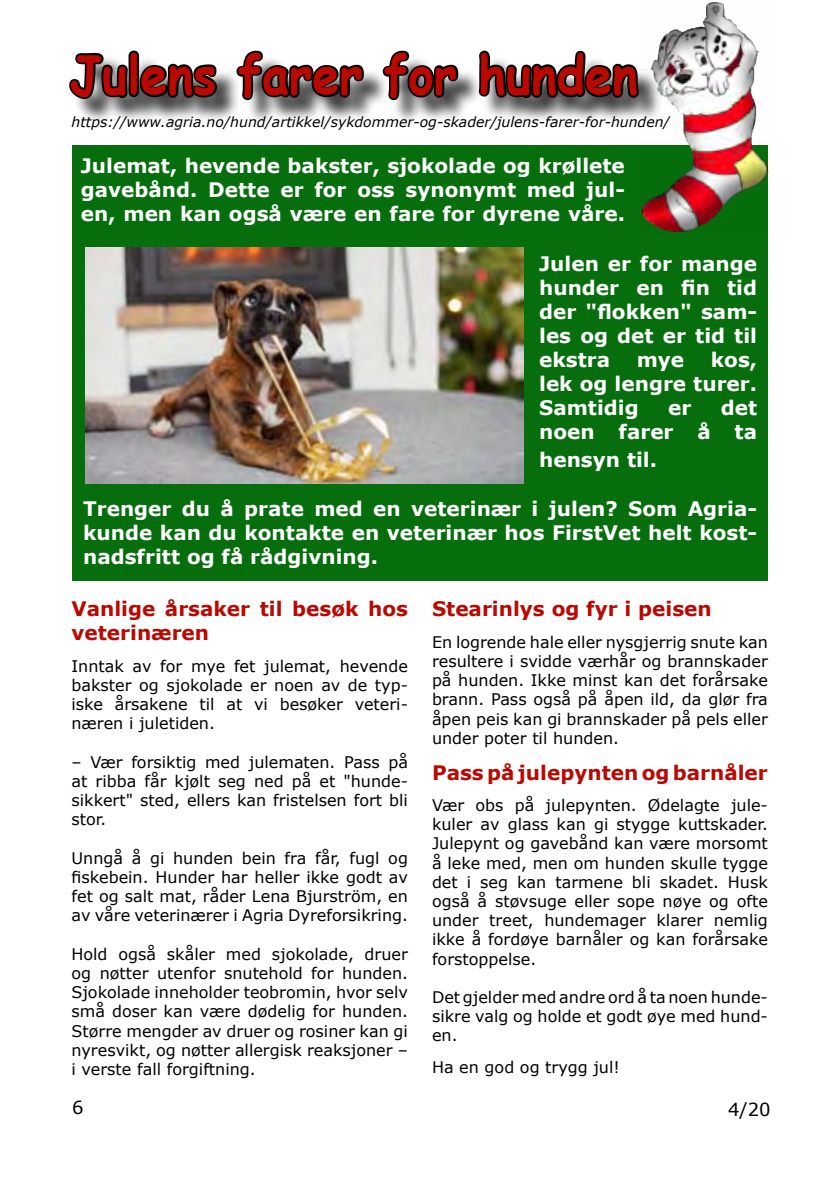
<style>
.page{position:relative;width:840px;height:1191px;background:#fff}
.page>*{position:absolute;margin:0;border:0;box-sizing:border-box;transform-origin:0 0}
.t1{font:700 52.8px "Comic Sans MS";color:#b90902;scale:.92 1}
.t2{font:700 20px/24px "Verdana";color:#fff;text-align:justify}
.t3{font:700 20px/24px "Verdana";color:#b90902}
.t4{font:18px "Verdana";color:#000}
.t5{font:16px/19.2px "Verdana";color:#000;text-align:justify}
.t6{font:italic 14px "Verdana";color:#000}
</style>
<div class="page">
<div style="left:72px;top:145px;width:695px;height:436px;background:#066e0c"></div>
<div style="left:72px;top:54px;width:591px;height:71px;background:#000;opacity:.75"></div>
<svg style="left:69px;top:50px;width:150px;height:75px"></svg>
<svg style="left:234px;top:50px;width:131px;height:75px"></svg>
<svg style="left:380px;top:50px;width:80px;height:75px"></svg>
<svg style="left:475px;top:50px;width:148px;height:75px"></svg>
<img style="left:85px;top:247px;width:438px;height:237px">
<div style="left:623px;top:0;width:163px;height:234px;background:#000;opacity:.5"></div>
<h1 class="t1" style="left:70px;top:36px;width:618px">Julens farer for hunden</h1>
<p class="t6" style="left:71px;top:113px;width:599px">https://www.agria.no/hund/artikkel/sykdommer-og-skader/julens-farer-for-hunden/</p>
<p class="t2" style="left:81px;top:153px;width:545px">Julemat, hevende bakster, sjokolade og krøllete gavebånd. Dette er for oss synonymt med jul&shy;en, men kan også være en fare for dyrene våre.</p>
<p class="t2" style="left:539px;top:251px;width:219px">Julen er for mange hunder en fin tid der "flokken" sam&shy;les og det er tid til ekstra</p>
<p class="t2" style="left:539px;top:347px;width:219px;text-indent:171px">kos, lek og lengre turer.<br>Samtidig</p>
<p class="t2" style="left:636px;top:347px;width:49px">mye</p>
<p class="t2" style="left:539px;top:395px;width:219px;text-align:right">det<br>noen farer å ta</p>
<p class="t2" style="left:539px;top:447px;width:119px">hensyn til.</p>
<p class="t2" style="left:667px;top:395px;width:25px">er</p>
<p class="t2" style="left:83px;top:496px;width:675px">Trenger du å prate med en veterinær i julen? Som Agria&shy;kunde kan du kontakte en veterinær hos FirstVet helt kost&shy;nadsfritt og få rådgivning.</p>
<p class="t3" style="left:71px;top:597px;width:338px">Vanlige årsaker til besøk hos veterinæren</p>
<p class="t5" style="left:71px;top:656px;width:338px">Inntak av for mye fet julemat, hevende bakster og sjokolade er noen av de typ&shy;iske årsakene til at vi besøker veteri&shy;næren i juletiden.</p>
<p class="t5" style="left:71px;top:752px;width:338px">– Vær forsiktig med julematen. Pass på at ribba får kjølt seg ned på et "hunde&shy;sikkert" sted, ellers kan fristelsen fort bli stor.</p>
<p class="t5" style="left:71px;top:848px;width:338px">Unngå å gi hunden bein fra får, fugl og fiskebein. Hunder har heller ikke godt av fet og salt mat, råder Lena Bjurström, en av våre veterinærer i Agria Dyreforsikring.</p>
<p class="t5" style="left:71px;top:944px;width:338px">Hold også skåler med sjokolade, druer og nøtter utenfor snutehold for hunden.<br>Sjokolade inneholder teobromin, hvor selv små doser kan være dødelig for hunden.<br>Større mengder av druer og rosiner kan gi nyresvikt, og nøtter allergisk reaksjoner – i verste fall forgiftning.</p>
<p class="t3" style="left:432px;top:597px;width:281px">Stearinlys og fyr i peisen</p>
<p class="t5" style="left:432px;top:632px;width:337px">En logrende hale eller nysgjerrig snute kan resultere i svidde værhår og brannskader på hunden. Ikke minst kan det forårsake brann. Pass også på åpen ild, da glør fra åpen peis kan gi brannskader på pels eller under poter til hunden.</p>
<p class="t3" style="left:432px;top:760px;width:337px">Pass på julepynten og barnåler</p>
<p class="t5" style="left:432px;top:795px;width:337px">Vær obs på julepynten. Ødelagte jule&shy;kuler av glass kan gi stygge kuttskader.<br>Julepynt og gavebånd kan være morsomt å leke med, men om hunden skulle tygge det i seg kan tarmene bli skadet. Husk også å støvsuge eller sope nøye og ofte under treet, hundemager klarer nemlig ikke å fordøye barnåler og kan forårsake forstoppelse.</p>
<p class="t5" style="left:432px;top:987px;width:337px">Det gjelder med andre ord å ta noen hunde&shy;sikre valg og holde et godt øye med hund&shy;en.</p>
<p class="t5" style="left:432px;top:1057px;width:189px">Ha en god og trygg jul!</p>
<p class="t4" style="left:72px;top:1095px;width:13px">6</p>
<p class="t4" style="left:727px;top:1097px;width:44px">4/20</p>
</div>
